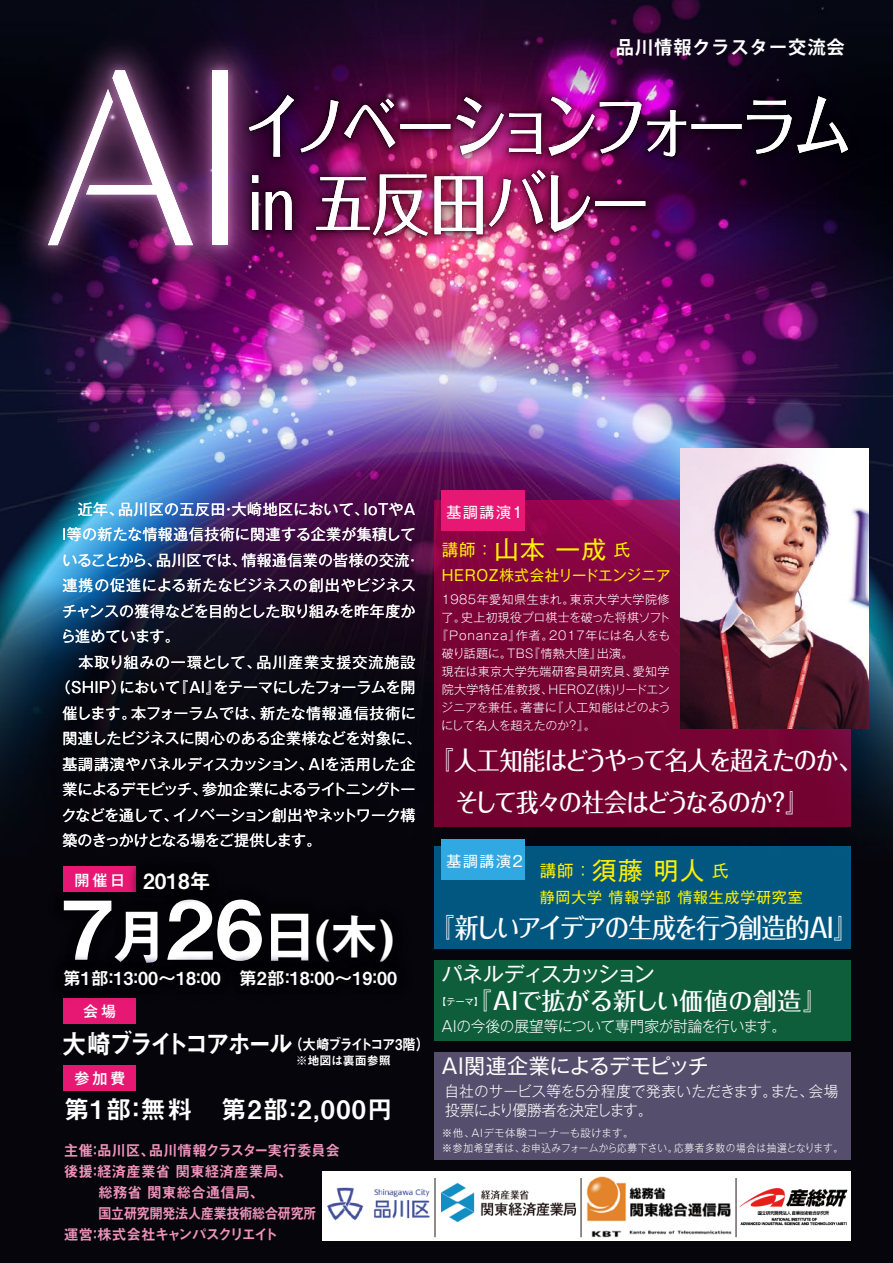
<style>
.page{position:relative;width:893px;height:1263px;background:#fff}
.page>*{position:absolute;margin:0;border:0;box-sizing:border-box;transform-origin:0 0}
.t1{font:232.5px "Nt Motoya St Aporo Std W2";color:#fff;scale:.91 1}
.t2{font:81px "Midashi Go Pr 6 MB31";color:#fff;scale:1.1 1}
.t3{font:500 69.45px "Folk Pro";letter-spacing:-.14em;color:#fff;scale:.83 1}
.t4{font:500 69.45px "Folk Pro";color:#fff;scale:.83 1}
.t5{font:500 27px "Folk Pro";letter-spacing:-.09em;color:#fff;scale:.9 1}
.t6{font:27px "Midashi Go Pr 6 MB31";letter-spacing:-.145em;color:#fff;scale:.9 1}
.t7{font:500 25.5px/42px "Folk Pro";letter-spacing:-.07em;color:#fff;scale:.9 1}
.t8{font:25.5px "Midashi Go Pr 6 MB31";letter-spacing:.05em;color:#fff}
.t9{font:500 24px "Folk Pro";letter-spacing:-.005em;color:#fff}
.t10{font:21px "Gothic MB101 Pr 6 N";letter-spacing:-.065em;color:#fff}
.t11{font:21px "Gothic MB101 Pr 6 N";letter-spacing:-.1em;color:#fff}
.t12{font:21px "Midashi Go Pr 6 MB31";color:#fff}
.t13{font:700 18.3px "Koz Go Pr 6 N";letter-spacing:.05em;color:#fff}
.t14{font:18px "Midashi Go Pr 6 MB31";color:#fff}
.t15{font:16.5px "Gothic MB101 Pr 6 N";color:#fff100}
.t16{font:15px "Gothic MB101 Pr 6";letter-spacing:.005em;color:#fff}
.t17{font:15px/21px "Midashi Go Pr 6 MB31";letter-spacing:-.03em;color:#ef93bb}
.t18{font:300 15px/19.5px "Gothic MB101 Pr 6 N";letter-spacing:-.02em;color:#fff}
.t19{font:15px "Gothic MB101 Pr 6";letter-spacing:-.03em;color:#fff}
.t20{font:15px "Gothic MB101 Pr 6";letter-spacing:.025em;color:#fff}
.t21{font:15px "Gothic MB101 Pr 6";letter-spacing:-.045em;color:#fff}
.t22{font:15px "Gothic MB101 Pr 6";letter-spacing:.06em;color:#fff}
.t23{font:15px "Gothic MB101 Pr 6";letter-spacing:-.05em;color:#fff}
.t24{font:15px "Gothic MB101 Pr 6 N";letter-spacing:.05em;color:#fff100;scale:.96 1}
.t25{font:15px "Gothic MB101 Pr 6 N";letter-spacing:.05em;color:#fff100}
.t26{font:15px "Midashi Go Pr 6 MB31";letter-spacing:-.13em;color:#fff;scale:.9 1}
.t27{font:15px "Gothic MB101 Pr 6 N";letter-spacing:.1em;color:#fff}
.t28{font:15px "Gothic MB101 Pr 6";letter-spacing:-.015em;color:#fff}
.t29{font:500 15px "Gothic MB101 Pr 6";letter-spacing:.2em;color:#fff}
.t30{font:300 12px "Gothic MB101 Pr 6 N";letter-spacing:.025em;color:#fff}
.t31{font:300 12px "Gothic MB101 Pr 6 N";letter-spacing:.065em;color:#fff}
.t32{font:300 12px "Gothic MB101 Pr 6 N";letter-spacing:.045em;color:#fff}
.t33{font:300 12px "Gothic MB101 Pr 6 N";letter-spacing:-.025em;color:#fff}
.t34{font:300 12px "Gothic MB101 Pr 6 N";letter-spacing:-.005em;color:#fff}
.t35{font:300 12px "Gothic MB101 Pr 6 N";letter-spacing:-.03em;color:#fff}
.t36{font:12px "Midashi Go Pr 6 MB31";color:#fff}
.t37{font:300 10.5px/15px "Gothic MB101 Pr 6 N";letter-spacing:.04em;color:#fff}
.t38{font:9px "Gothic MB101 Pr 6 N";color:#fff}
.s1{font-size:60.75px}
.s2{font-size:48.6px}
.s3{font-size:24.75px}
</style>
<div class="page">
<img style="left:0;top:0;width:893px;height:1263px">
<div style="left:322px;top:1171px;width:528px;height:70px;background:#fff"></div>
<img style="left:317px;top:1179px;width:118px;height:47px">
<img style="left:279px;top:81px;width:583px;height:173px">
<img style="left:279px;top:87px;width:576px;height:161px">
<img style="left:0;top:5px;width:279px;height:320px">
<img style="left:28px;top:27px;width:229px;height:276px">
<div style="left:50px;top:875px;width:373px;height:132px;background:#030207"></div>
<div style="left:63px;top:867px;width:72px;height:25px;background:#e61873"></div>
<div style="left:63px;top:998px;width:72px;height:26px;background:#e61873"></div>
<div style="left:63px;top:1065px;width:73px;height:25px;background:#e61873"></div>
<img style="left:126px;top:854px;width:101px;height:53px">
<div style="left:130px;top:857px;width:94px;height:51px;background:#030207"></div>
<div style="left:47px;top:952px;width:368px;height:52px;background:#020206"></div>
<div style="left:50px;top:956px;width:360px;height:48px;background:#030207"></div>
<div style="left:434px;top:500px;width:416px;height:326px;background:linear-gradient(to bottom,#8d074a,#6d0129)"></div>
<div style="left:434px;top:846px;width:416px;height:102px;background:#025780"></div>
<div style="left:434px;top:960px;width:416px;height:80px;background:#0e5e3c"></div>
<div style="left:434px;top:1052px;width:416px;height:108px;background:#554e6c"></div>
<div style="left:442px;top:491px;width:83px;height:40px;background:#e61873"></div>
<div style="left:442px;top:839px;width:83px;height:41px;background:#30a8e1"></div>
<img style="left:680px;top:449px;width:188px;height:279px">
<img style="left:441px;top:1184px;width:135px;height:38px">
<img style="left:581px;top:1176px;width:159px;height:62px">
<hr style="left:581px;top:1178px;width:1px;height:59px;background:#231916">
<hr style="left:736px;top:1178px;width:1px;height:59px;background:#231916">
<img style="left:740px;top:1188px;width:108px;height:38px">
<hr style="left:435px;top:1178px;width:1px;height:59px;background:#231916">
<h1 class="t1" style="left:43px;top:41px;width:227px">AI</h1>
<p class="t13" style="left:616px;top:37px;width:230px">品川情報クラスター交流会</p>
<h3 class="t3" style="left:245px;top:68px;width:732px">イノベーションフォーラム</h3>
<h3 class="t4" style="left:248px;top:145px;width:485px">in 五反田バレー</h3>
<p class="t20" style="left:62px;top:497px;width:356px">　近年、品川区の五反田・大崎地区において、IoTやＡ</p>
<p class="t16" style="left:57px;top:522px;width:360px">Ｉ等の新たな情報通信技術に関連する企業が集積して</p>
<p class="t16" style="left:62px;top:548px;width:359px">いることから、品川区では、情報通信業の皆様の交流・</p>
<p class="t16" style="left:62px;top:573px;width:355px">連携の促進による新たなビジネスの創出やビジネス</p>
<p class="t16" style="left:62px;top:599px;width:355px">チャンスの獲得などを目的とした取り組みを昨年度か</p>
<p class="t28" style="left:61px;top:624px;width:121px">ら進めています。</p>
<p class="t22" style="left:62px;top:650px;width:355px">　本取り組みの一環として、品川産業支援交流施設</p>
<p class="t19" style="left:56px;top:675px;width:361px">（ＳＨＩＰ）において『ＡＩ』をテーマにしたフォーラムを開</p>
<p class="t16" style="left:62px;top:701px;width:355px">催します。本フォーラムでは、新たな情報通信技術に</p>
<p class="t16" style="left:62px;top:726px;width:361px">関連したビジネスに関心のある企業様などを対象に、</p>
<p class="t16" style="left:62px;top:752px;width:355px">基調講演やパネルディスカッション、ＡＩを活用した企</p>
<p class="t21" style="left:62px;top:777px;width:355px">業によるデモピッチ、参加企業によるライトニングトー</p>
<p class="t19" style="left:61px;top:803px;width:356px">クなどを通して、イノベーション創出やネットワーク構</p>
<p class="t23" style="left:62px;top:828px;width:261px">築のきっかけとなる場をご提供します。</p>
<p class="t29" style="left:75px;top:867px;width:52px">開催日</p>
<h3 class="t12" style="left:143px;top:864px;width:69px">2018年</h3>
<h2 class="t2" style="left:63px;top:864px;width:303px">7<span class="s1">月</span>26<span class="s1">日</span><span class="s2">(木)</span></h2>
<p class="t14" style="left:63px;top:963px;width:336px">第1部：13：00～18：00　第2部：18：00～19：00</p>
<p class="t29" style="left:83px;top:999px;width:34px">会場</p>
<h3 class="t6" style="left:63px;top:1023px;width:258px">大崎ブライトコアホール</h3>
<p class="t29" style="left:75px;top:1066px;width:52px">参加費</p>
<h3 class="t8" style="left:63px;top:1089px;width:331px">第1部：無料　第2部：2,000円</h3>
<p class="t17" style="left:64px;top:1139px;width:278px">主催：品川区、品川情報クラスター実行委員会後援：経済産業省 関東経済産業局、<br>　　 総務省 関東総合通信局、<br>　　 国立研究開発法人産業技術総合研究所<br>運営：株式会社キャンパスクリエイト</p>
<p class="t26" style="left:289px;top:1032px;width:157px">（大崎ブライトコア3階）</p>
<p class="t36" style="left:296px;top:1051px;width:97px">※地図は裏面参照</p>
<p class="t27" style="left:446px;top:500px;width:80px">基調講演１</p>
<p class="t15" style="left:442px;top:536px;width:190px">講師 ： <span class="s3">山本 一成</span> 氏</p>
<p class="t24" style="left:442px;top:563px;width:240px">HEROZ株式会社リードエンジニア</p>
<p class="t32" style="left:442px;top:589px;width:229px">1985年愛知県生まれ。東京大学大学院修</p>
<p class="t33" style="left:442px;top:607px;width:230px">了。史上初現役プロ棋士を破った将棋ソフト</p>
<p class="t31" style="left:436px;top:625px;width:236px">『Ponanza』作者。2017年には名人をも</p>
<p class="t30" style="left:442px;top:643px;width:193px">破り話題に。TBS『情熱大陸』出演。</p>
<p class="t30" style="left:442px;top:661px;width:229px">現在は東京大学先端研客員研究員、愛知学</p>
<p class="t30" style="left:442px;top:679px;width:230px">院大学特任准教授、HEROZ(株)リードエン</p>
<p class="t34" style="left:441px;top:697px;width:231px">ジニアを兼任。著書に『人工知能はどのよう</p>
<p class="t35" style="left:441px;top:715px;width:156px">にして名人を超えたのか？』。</p>
<h3 class="t7" style="left:455px;top:735px;width:452px;text-indent:-25px">『人工知能はどうやって名人を超えたのか、そして我々の社会はどうなるのか？』</h3>
<p class="t27" style="left:446px;top:849px;width:78px">基調講演2</p>
<p class="t15" style="left:540px;top:857px;width:207px">講師 ： <span class="s3">須藤 明人</span> 氏　</p>
<p class="t25" style="left:540px;top:885px;width:264px">静岡大学 情報学部 情報生成学研究室</p>
<h3 class="t5" style="left:430px;top:904px;width:477px">『新しいアイデアの生成を行う創造的AI』</h3>
<h3 class="t11" style="left:442px;top:957px;width:215px">パネルディスカッション</h3>
<p class="t38" style="left:437px;top:994px;width:48px">【テーマ】</p>
<h3 class="t9" style="left:467px;top:980px;width:361px">『AIで拡がる新しい価値の創造』</h3>
<p class="t18" style="left:440px;top:1015px;width:348px">ＡＩの今後の展望等について専門家が討論を行います。</p>
<h3 class="t10" style="left:439px;top:1048px;width:271px">ＡＩ関連企業によるデモピッチ</h3>
<p class="t18" style="left:444px;top:1080px;width:396px">自社のサービス等を５分程度で発表いただきます。また、会場投票により優勝者を決定します。</p>
<p class="t37" style="left:442px;top:1124px;width:403px">※他、AIデモ体験コーナーも設けます。<br>※参加希望者は、お申込みフォームから応募下さい。応募者多数の場合は抽選となります。</p>
</div>
